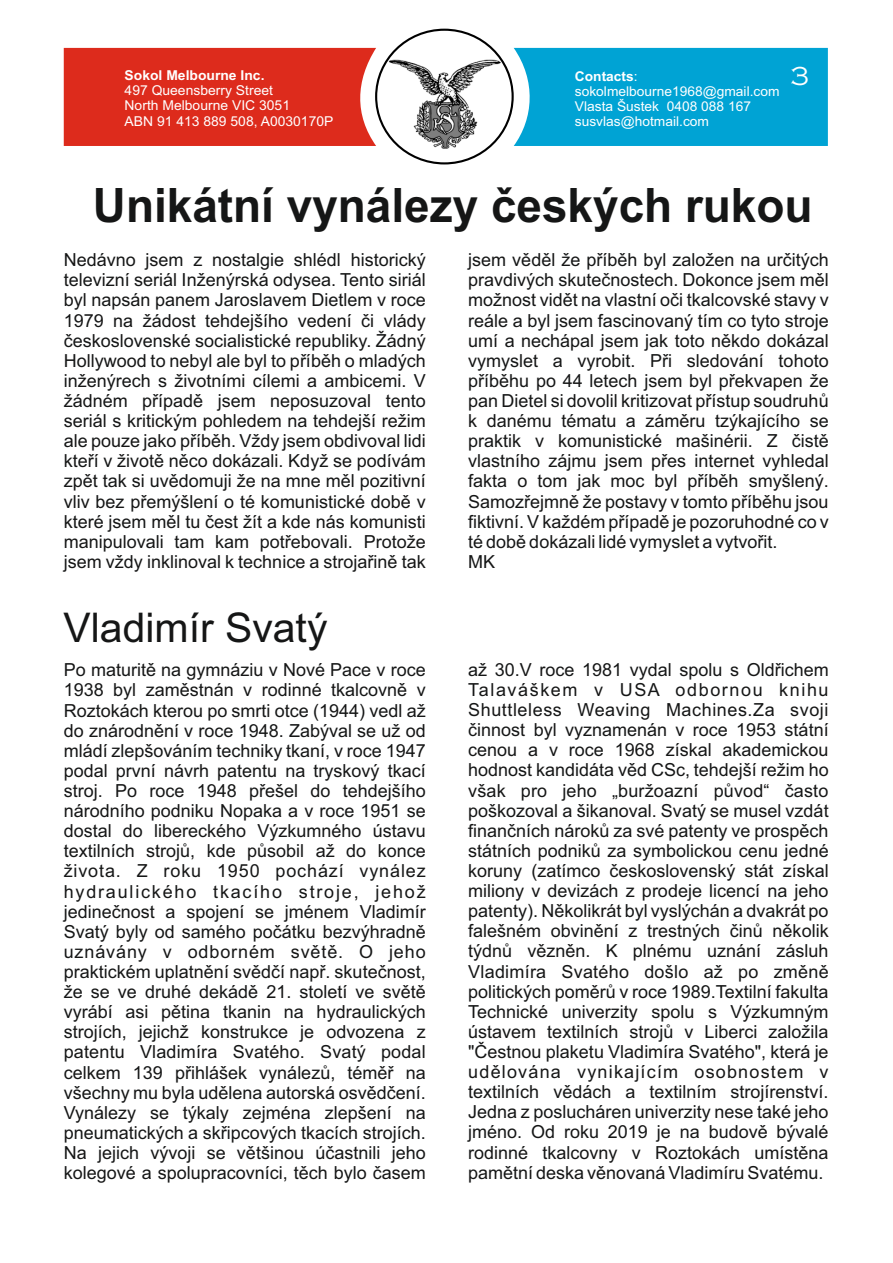
<style>
.page{position:relative;width:893px;height:1263px;background:#fff}
.page>*{position:absolute;margin:0;border:0;box-sizing:border-box;transform-origin:0 0}
.t1{font:700 47.4px "Arial";color:#151616}
.t2{font:40.95px "Arial";color:#151616}
.t3{font:300 27px "Copperplate Gothic";color:#fff}
.t4{font:18px/20.1px "Arial";color:#151616;text-align:justify}
.t5{font:13.65px/15.1px "Arial";color:#fff}
.t6{font:700 13.65px "Arial";color:#fff}
.t7{font:13.5px/15.1px "Arial";color:#fff}
.s1{font-weight:700}
</style>
<div class="page">
<img style="left:385px;top:50px;width:120px;height:107px">
<div style="left:64px;top:48px;width:312px;height:98px;background:#dd2b1c"></div>
<div style="left:514px;top:48px;width:314px;height:98px;background:#00a3d4"></div>
<p class="t6" style="left:125px;top:70px;width:141px">Sokol Melbourne Inc.</p>
<p class="t3" style="left:790px;top:60px;width:21px">3</p>
<p class="t5" style="left:125px;top:84px;width:210px">497 Queensberry Street<br>North Melbourne VIC 3051<br>ABN 91 413 889 508, A0030170P</p>
<p class="t7" style="left:575px;top:69px;width:206px"><span class="s1">Contacts</span>: sokolmelbourne1968@gmail.com<br>Vlasta Šustek 0408 088 167 susvlas@hotmail.com</p>
<p class="t1" style="left:93px;top:188px;width:721px">Unikátní vynálezy českých rukou</p>
<p class="t4" style="left:64px;top:251px;width:364px">Nedávno jsem z nostalgie shlédl historický televizní seriál Inženýrská odysea. Tento siriál byl napsán panem Jaroslavem Dietlem v roce 1979 na žádost tehdejšího vedení či vlády československé socialistické republiky. Žádný Hollywood to nebyl ale byl to příběh o mladých inženýrech s životními cílemi a ambicemi. V žádném případě jsem neposuzoval tento seriál s kritickým pohledem na tehdejší režim ale pouze jako příběh. Vždy jsem obdivoval lidi kteří v životě něco dokázali. Když se podívám zpět tak si uvědomuji že na mne měl pozitivní vliv bez přemýšlení o té komunistické době v které jsem měl tu čest žít a kde nás komunisti manipulovali tam kam potřebovali. Protože jsem vždy inklinoval k technice a strojařině tak</p>
<p class="t4" style="left:468px;top:251px;width:362px;text-align:left">jsem věděl že příběh byl založen na určitých pravdivých skutečnostech. Dokonce jsem měl možnost vidět na vlastní oči tkalcovské stavy v reále a byl jsem fascinovaný tím co tyto stroje umí a nechápal jsem jak toto někdo dokázal vymyslet a vyrobit. Při sledování tohoto příběhu po 44 letech jsem byl překvapen že pan Dietel si dovolil kritizovat přístup soudruhů k danému tématu a záměru tzýkajícího se praktik v komunistické mašinérii. Z čistě vlastního zájmu jsem přes internet vyhledal fakta o tom jak moc byl příběh smyšlený.<br>Samozřejmně že postavy v tomto příběhu jsou fiktivní. V každém případě je pozoruhodné co v té době dokázali lidé vymyslet a vytvořit.<br>MK</p>
<p class="t2" style="left:64px;top:612px;width:265px">Vladimír Svatý</p>
<p class="t4" style="left:64px;top:662px;width:364px">Po maturitě na gymnáziu v Nové Pace v roce 1938 byl zaměstnán v rodinné tkalcovně v Roztokách kterou po smrti otce (1944) vedl až do znárodnění v roce 1948. Zabýval se už od mládí zlepšováním techniky tkaní, v roce 1947 podal první návrh patentu na tryskový tkací stroj. Po roce 1948 přešel do tehdejšího národního podniku Nopaka a v roce 1951 se dostal do libereckého Výzkumného ústavu textilních strojů, kde působil až do konce života. Z roku 1950 pochází vynález hydraulického tkacího stroje, jehož jedinečnost a spojení se jménem Vladimír Svatý byly od samého počátku bezvýhradně uznávány v odborném světě. O jeho praktickém uplatnění svědčí např. skutečnost, že se ve druhé dekádě 21. století ve světě vyrábí asi pětina tkanin na hydraulických strojích, jejichž konstrukce je odvozena z patentu Vladimíra Svatého. Svatý podal celkem 139 přihlášek vynálezů, téměř na všechny mu byla udělena autorská osvědčení.<br>Vynálezy se týkaly zejména zlepšení na pneumatických a skřipcových tkacích strojích.<br>Na jejich vývoji se většinou účastnili jeho kolegové a spolupracovníci, těch bylo časem</p>
<p class="t4" style="left:468px;top:661px;width:362px">až 30.V roce 1981 vydal spolu s Oldřichem Talaváškem v USA odbornou knihu Shuttleless Weaving Machines.Za svoji činnost byl vyznamenán v roce 1953 státní cenou a v roce 1968 získal akademickou hodnost kandidáta věd CSc, tehdejší režim ho však pro jeho „buržoazní původ“ často poškozoval a šikanoval. Svatý se musel vzdát finančních nároků za své patenty ve prospěch státních podniků za symbolickou cenu jedné koruny (zatímco československý stát získal miliony v devizách z prodeje licencí na jeho patenty). Několikrát byl vyslýchán a dvakrát po falešném obvinění z trestných činů několik týdnů vězněn. K plnému uznání zásluh Vladimíra Svatého došlo až po změně politických poměrů v roce 1989.Textilní fakulta Technické univerzity spolu s Výzkumným ústavem textilních strojů v Liberci založila "Čestnou plaketu Vladimíra Svatého", která je udělována vynikajícím osobnostem v textilních vědách a textilním strojírenství.<br>Jedna z poslucháren univerzity nese také jeho jméno. Od roku 2019 je na budově bývalé rodinné tkalcovny v Roztokách umístěna pamětní deska věnovaná Vladimíru Svatému.</p>
</div>
